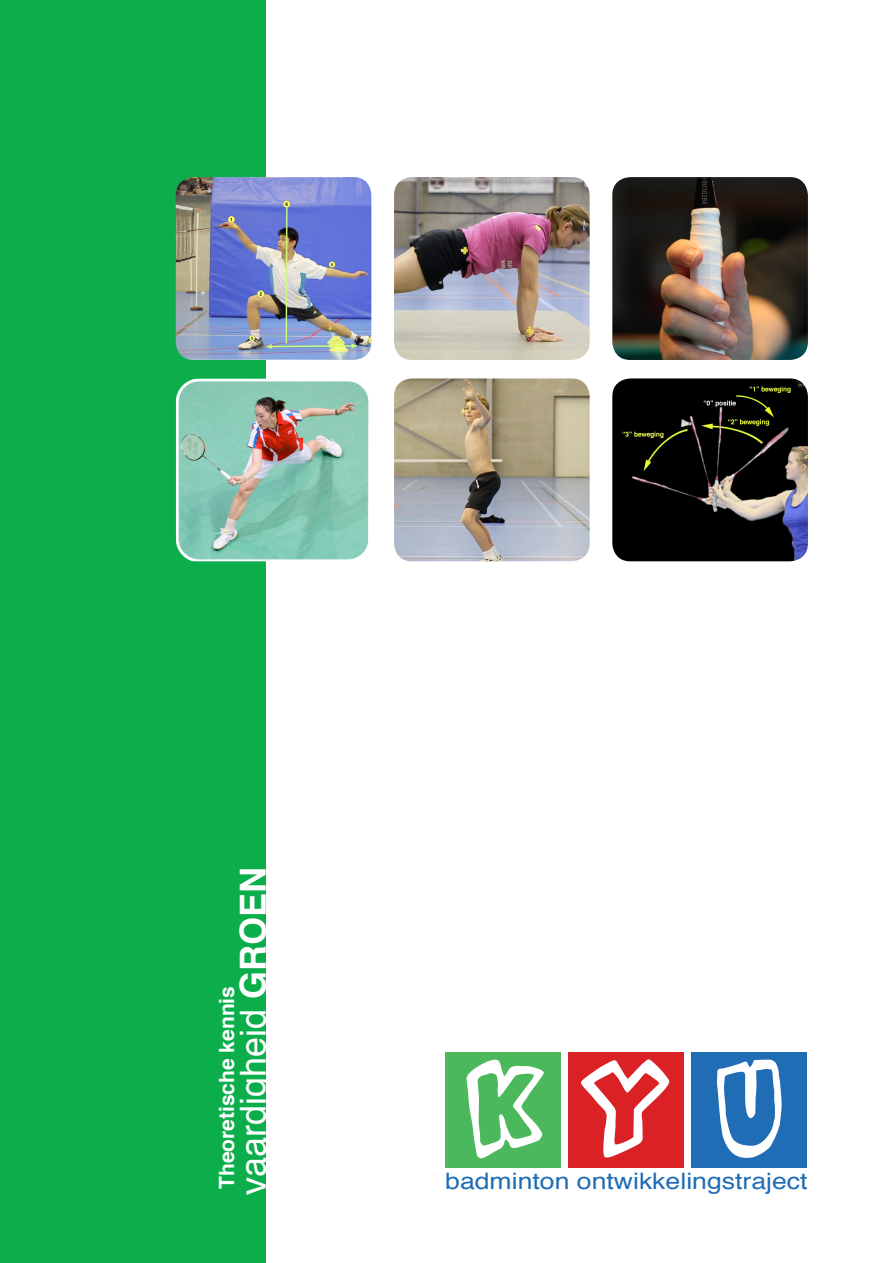
<style>
.page{position:relative;width:893px;height:1263px;background:#fff}
.page>*{position:absolute;margin:0;border:0;box-sizing:border-box;transform-origin:0 0}
.t1{font:36px "Helvetica";color:#fff}
.t2{font:22.65px "Helvetica";color:#206db6;scale:1.17 1}
.t3{font:700 21px "Helvetica";color:#fff}
.s1{font-weight:700}
</style>
<div class="page">
<div style="left:0;top:0;width:266px;height:1263px;background:#0cad4b"></div>
<img style="left:176px;top:177px;width:195px;height:183px">
<img style="left:612px;top:177px;width:196px;height:183px">
<img style="left:394px;top:177px;width:196px;height:183px">
<img style="left:176px;top:378px;width:193px;height:183px">
<img style="left:394px;top:378px;width:196px;height:183px">
<img style="left:612px;top:378px;width:196px;height:183px">
<div style="left:445px;top:1051px;width:116px;height:116px;background:#4ab85b"></div>
<svg style="left:466px;top:1059px;width:78px;height:99px"></svg>
<div style="left:568px;top:1051px;width:116px;height:116px;background:#d92126"></div>
<svg style="left:581px;top:1059px;width:88px;height:98px"></svg>
<div style="left:691px;top:1051px;width:116px;height:116px;background:#206db6"></div>
<svg style="left:717px;top:1059px;width:65px;height:99px"></svg>
<p class="t1" style="left:225px;top:1195px;width:330px;rotate:-90deg">vaardigheid <span class="s1">GROEN</span></p>
<p class="t3" style="left:210px;top:1189px;width:205px;rotate:-90deg">Theoretische kennis</p>
<p class="t2" style="left:445px;top:1163px;width:311px">badminton ontwikkelingstraject</p>
</div>
